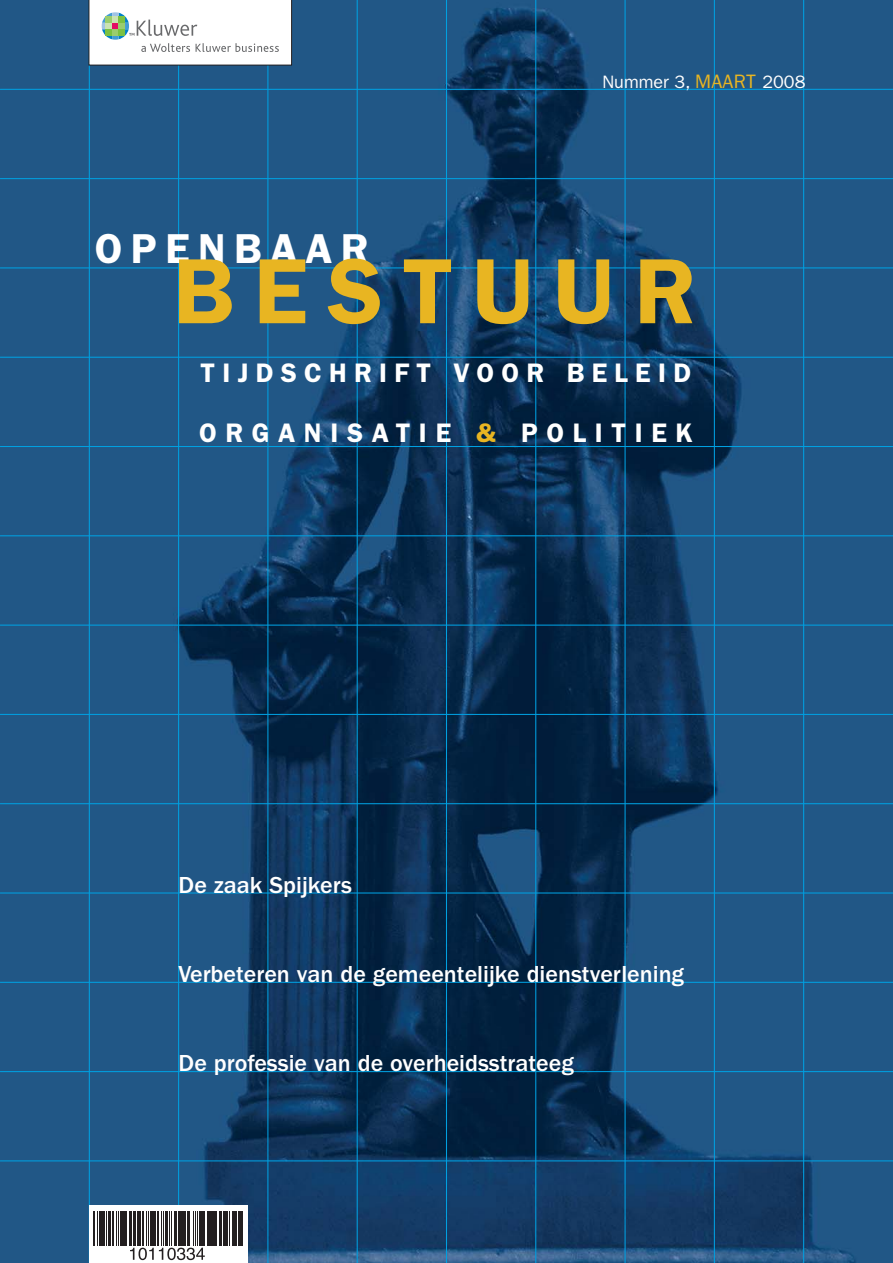
<style>
.page{position:relative;width:893px;height:1263px;background:#fff}
.page>*{position:absolute;margin:0;border:0;box-sizing:border-box;transform-origin:0 0}
.t1{font:600 93px "ITC Franklin Gothic Std";letter-spacing:.21em;color:#e8b522}
.t2{font:600 42px "ITC Franklin Gothic Std";letter-spacing:.2em;color:#fff}
.t3{font:600 26.85px "ITC Franklin Gothic Std";letter-spacing:.27em;color:#fff}
.t4{font:600 26.85px "ITC Franklin Gothic Std";letter-spacing:.32em;color:#fff}
.t5{font:500 24px "ITC Franklin Gothic Std";color:#fff}
.t6{font:18px "ITC Franklin Gothic Std";color:#fff}
.s1{font-size:19.5px;color:#e8b522}
.s2{color:#e8b522}
</style>
<div class="page">
<img style="left:0;top:0;width:893px;height:1263px">
<hr style="left:89px;top:0;width:1px;height:1263px;background:#00a0e1">
<hr style="left:178px;top:0;width:1px;height:1263px;background:#00a0e1">
<hr style="left:267px;top:0;width:1px;height:1263px;background:#00a0e1">
<hr style="left:357px;top:0;width:1px;height:1263px;background:#00a0e1">
<hr style="left:446px;top:0;width:1px;height:1263px;background:#00a0e1">
<hr style="left:535px;top:0;width:1px;height:1263px;background:#00a0e1">
<hr style="left:625px;top:0;width:1px;height:1263px;background:#00a0e1">
<hr style="left:714px;top:0;width:1px;height:1263px;background:#00a0e1">
<hr style="left:803px;top:0;width:1px;height:1263px;background:#00a0e1">
<hr style="left:0;top:89px;width:893px;height:1px;background:#00a0e1">
<hr style="left:0;top:178px;width:893px;height:1px;background:#00a0e1">
<hr style="left:0;top:267px;width:893px;height:1px;background:#00a0e1">
<hr style="left:0;top:357px;width:893px;height:1px;background:#00a0e1">
<hr style="left:0;top:446px;width:893px;height:1px;background:#00a0e1">
<hr style="left:0;top:535px;width:893px;height:1px;background:#00a0e1">
<hr style="left:0;top:625px;width:893px;height:1px;background:#00a0e1">
<hr style="left:0;top:714px;width:893px;height:1px;background:#00a0e1">
<hr style="left:0;top:803px;width:893px;height:1px;background:#00a0e1">
<hr style="left:0;top:892px;width:893px;height:1px;background:#00a0e1">
<hr style="left:0;top:982px;width:893px;height:1px;background:#00a0e1">
<hr style="left:0;top:1071px;width:893px;height:1px;background:#00a0e1">
<hr style="left:0;top:1160px;width:893px;height:1px;background:#00a0e1">
<svg style="left:89px;top:0;width:203px;height:65px"></svg>
<svg style="left:89px;top:1205px;width:159px;height:58px"></svg>
<hr style="left:93px;top:1211px;width:1px;height:34px;background:#231f20">
<hr style="left:97px;top:1211px;width:1px;height:34px;background:#231f20">
<hr style="left:99px;top:1211px;width:3px;height:34px;background:#231f20">
<hr style="left:103px;top:1211px;width:2px;height:34px;background:#231f20">
<hr style="left:107px;top:1211px;width:1px;height:34px;background:#231f20">
<hr style="left:109px;top:1211px;width:2px;height:34px;background:#231f20">
<hr style="left:112px;top:1211px;width:1px;height:34px;background:#231f20">
<hr style="left:116px;top:1211px;width:1px;height:34px;background:#231f20">
<hr style="left:118px;top:1211px;width:1px;height:34px;background:#231f20">
<hr style="left:120px;top:1211px;width:2px;height:34px;background:#231f20">
<hr style="left:124px;top:1211px;width:1px;height:34px;background:#231f20">
<hr style="left:126px;top:1211px;width:1px;height:34px;background:#231f20">
<hr style="left:129px;top:1211px;width:3px;height:34px;background:#231f20">
<hr style="left:133px;top:1211px;width:2px;height:34px;background:#231f20">
<hr style="left:137px;top:1211px;width:1px;height:34px;background:#231f20">
<hr style="left:139px;top:1211px;width:2px;height:34px;background:#231f20">
<hr style="left:142px;top:1211px;width:1px;height:34px;background:#231f20">
<hr style="left:146px;top:1211px;width:1px;height:34px;background:#231f20">
<hr style="left:148px;top:1211px;width:1px;height:34px;background:#231f20">
<hr style="left:150px;top:1211px;width:3px;height:34px;background:#231f20">
<hr style="left:154px;top:1211px;width:2px;height:34px;background:#231f20">
<hr style="left:157px;top:1211px;width:1px;height:34px;background:#231f20">
<hr style="left:161px;top:1211px;width:1px;height:34px;background:#231f20">
<hr style="left:163px;top:1211px;width:1px;height:34px;background:#231f20">
<hr style="left:165px;top:1211px;width:2px;height:34px;background:#231f20">
<hr style="left:169px;top:1211px;width:1px;height:34px;background:#231f20">
<hr style="left:171px;top:1211px;width:1px;height:34px;background:#231f20">
<hr style="left:174px;top:1211px;width:3px;height:34px;background:#231f20">
<hr style="left:178px;top:1211px;width:3px;height:34px;background:#231f20">
<hr style="left:182px;top:1211px;width:1px;height:34px;background:#231f20">
<hr style="left:184px;top:1211px;width:2px;height:34px;background:#231f20">
<hr style="left:188px;top:1211px;width:2px;height:34px;background:#231f20">
<hr style="left:193px;top:1211px;width:1px;height:34px;background:#231f20">
<hr style="left:195px;top:1211px;width:1px;height:34px;background:#231f20">
<hr style="left:197px;top:1211px;width:1px;height:34px;background:#231f20">
<hr style="left:199px;top:1211px;width:2px;height:34px;background:#231f20">
<hr style="left:202px;top:1211px;width:3px;height:34px;background:#231f20">
<hr style="left:208px;top:1211px;width:1px;height:34px;background:#231f20">
<hr style="left:210px;top:1211px;width:1px;height:34px;background:#231f20">
<hr style="left:212px;top:1211px;width:1px;height:34px;background:#231f20">
<hr style="left:214px;top:1211px;width:1px;height:34px;background:#231f20">
<hr style="left:216px;top:1211px;width:1px;height:34px;background:#231f20">
<hr style="left:220px;top:1211px;width:2px;height:34px;background:#231f20">
<hr style="left:223px;top:1211px;width:1px;height:34px;background:#231f20">
<hr style="left:225px;top:1211px;width:3px;height:34px;background:#231f20">
<hr style="left:229px;top:1211px;width:1px;height:34px;background:#231f20">
<hr style="left:233px;top:1211px;width:1px;height:34px;background:#231f20">
<hr style="left:235px;top:1211px;width:2px;height:34px;background:#231f20">
<hr style="left:238px;top:1211px;width:3px;height:34px;background:#231f20">
<hr style="left:242px;top:1211px;width:1px;height:34px;background:#231f20">
<svg style="left:130px;top:1248px;width:75px;height:12px"></svg>
<p class="t6" style="left:602px;top:75px;width:205px">Nummer 3, <span class="s1">MAART</span> 2008</p>
<h2 class="t2" style="left:95px;top:233px;width:275px">OPENBAAR</h2>
<h1 class="t1" style="left:173px;top:257px;width:524px">BESTUUR</h1>
<p class="t3" style="left:201px;top:363px;width:492px">TIJDSCHRIFT VOOR BELEID</p>
<p class="t4" style="left:199px;top:423px;width:495px">ORGANISATIE <span class="s2">&amp;</span> POLITIEK</p>
<p class="t5" style="left:179px;top:875px;width:175px">De zaak Spijkers</p>
<p class="t5" style="left:179px;top:964px;width:507px">Verbeteren van de gemeentelijke dienstverlening</p>
<p class="t5" style="left:179px;top:1054px;width:397px">De professie van de overheidsstrateeg</p>
</div>
